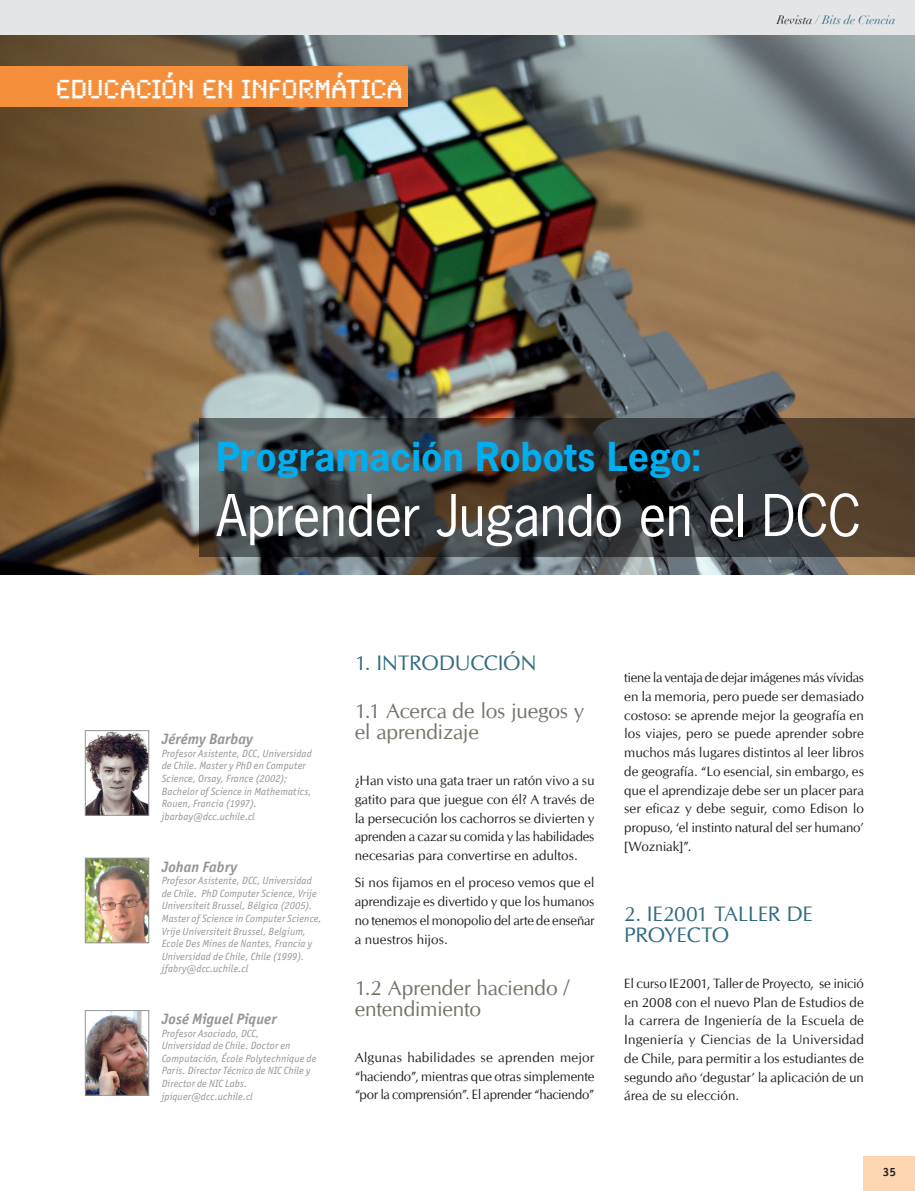
<style>
.page{position:relative;width:915px;height:1191px;background:#fff}
.page>*{position:absolute;margin:0;border:0;box-sizing:border-box;transform-origin:0 0}
.TIT_2_grisazul{font:54px "News Gothic Std";letter-spacing:-.01em;color:#fff}
.TIT_1_blco{font:700 37.5px "News Gothic Std";color:#00aeef}
.seccion{font:27px "Synchro LET";color:#fff}
.TIT_3_gris{font:21px/21px "CG Omega";letter-spacing:-.01em;color:#6f7668}
.TIT_3_gris_azul{font:21px "CG Omega";letter-spacing:-.015em;color:#316b81}
.personaje{font:italic 700 15px "Officina San ITC";letter-spacing:.005em;color:#939598}
.txt_general{font:13.5px/18.8px "CG Omega";letter-spacing:-.01em;color:#231f20;text-align:justify}
.t1{font:italic 12px "Didot";color:#316b81}
.t2{font:700 12px "Officina Sans";color:#231f20}
.personaje-2{font:italic 10.5px/12.6px "Officina San ITC";letter-spacing:.015em;color:#939598}
.s1{color:#231f20}
</style>
<div class="page">
<img style="left:0;top:34px;width:914px;height:540px">
<svg style="left:199px;top:418px;width:715px;height:138px;background:#403f3e"></svg>
<div style="left:0;top:66px;width:408px;height:41px;background:#f68f3b"></div>
<img style="left:87px;top:860px;width:60px;height:81px">
<div style="left:85px;top:858px;width:64px;height:85px;border:1px solid #939598"></div>
<img style="left:87px;top:1012px;width:60px;height:81px">
<div style="left:85px;top:1010px;width:64px;height:85px;border:1px solid #939598"></div>
<img style="left:87px;top:732px;width:60px;height:81px">
<div style="left:85px;top:730px;width:64px;height:85px;border:1px solid #939598"></div>
<div style="left:0;top:0;width:914px;height:34px;background:#e4e5e7"></div>
<div style="left:863px;top:1157px;width:51px;height:34px;background:#fdd6b1"></div>
<p class="seccion" style="left:56px;top:65px;width:348px">EDUCACIÓN EN INFORMÁTICA</p>
<p class="t1" style="left:776px;top:12px;width:120px"><span class="s1">Revista</span> / Bits de Ciencia</p>
<p class="TIT_1_blco" style="left:216px;top:432px;width:487px">Programación Robots Lego:</p>
<p class="TIT_2_grisazul" style="left:216px;top:481px;width:646px">Aprender Jugando en el DCC</p>
<p class="personaje" style="left:162px;top:730px;width:93px">Jérémy Barbay</p>
<p class="personaje-2" style="left:162px;top:747px;width:152px">Profesor Asistente, DCC, Universidad de Chile. Master y PhD en Computer<br>Science, Orsay, France (2002);<br>Bachelor of Science in Mathematics,<br>Rouen, Francia (1997).</p>
<p class="personaje-2" style="left:162px;top:810px;width:95px">jbarbay@dcc.uchile.cl</p>
<p class="personaje" style="left:162px;top:857px;width:77px">Johan Fabry</p>
<p class="personaje-2" style="left:162px;top:874px;width:161px">Profesor Asistente, DCC, Universidad de Chile. PhD Computer Science, Vrije Universiteit Brussel, Bélgica (2005).<br>Master of Science in Computer Science, Vrije Universiteit Brussel, Belgium, Ecole Des Mines de Nantes, Francia y Universidad de Chile, Chile (1999).</p>
<p class="personaje-2" style="left:162px;top:962px;width:88px">jfabry@dcc.uchile.cl</p>
<p class="personaje" style="left:162px;top:1010px;width:116px">José Miguel Piquer</p>
<p class="personaje-2" style="left:162px;top:1026px;width:99px">Profesor Asociado, DCC,</p>
<p class="personaje-2" style="left:162px;top:1039px;width:156px">Universidad de Chile. Doctor en<br>Computación, École Polytechnique de<br>Paris. Director Técnico de NIC Chile y<br>Director de NIC Labs.</p>
<p class="personaje-2" style="left:162px;top:1089px;width:92px">jpiquer@dcc.uchile.cl</p>
<p class="TIT_3_gris_azul" style="left:354px;top:651px;width:42px">1. Introducci</p>
<p class="TIT_3_gris_azul" style="left:503px;top:651px;width:30px">ón</p>
<p class="TIT_3_gris" style="left:354px;top:700px;width:231px">1.1 Acerca de los juegos y el aprendizaje</p>
<p class="txt_general" style="left:354px;top:771px;width:241px">¿Han visto una gata traer un ratón vivo a su gatito para que juegue con él? A través de la persecución los cachorros se divierten y aprenden a cazar su comida y las habilidades necesarias para convertirse en adultos.</p>
<p class="txt_general" style="left:354px;top:873px;width:241px">Si nos fijamos en el proceso vemos que el aprendizaje es divertido y que los humanos no tenemos el monopolio del arte de enseñar a nuestros hijos.</p>
<p class="TIT_3_gris" style="left:354px;top:977px;width:216px">1.2 Aprender haciendo / entendimiento</p>
<p class="txt_general" style="left:354px;top:1048px;width:241px">Algunas habilidades se aprenden mejor “haciendo”, mientras que otras simplemente “por la comprensión”. El aprender “haciendo”</p>
<p class="txt_general" style="left:624px;top:668px;width:241px">tiene la ventaja de dejar imágenes más vívidas en la memoria, pero puede ser demasiado costoso: se aprende mejor la geografía en los viajes, pero se puede aprender sobre muchos más lugares distintos al leer libros de geografía. “Lo esencial, sin embargo, es que el aprendizaje debe ser un placer para ser eficaz y debe seguir, como Edison lo propuso, ‘el instinto natural del ser humano’ [Wozniak]”.</p>
<p class="TIT_3_gris_azul" style="left:624px;top:901px;width:113px">2. IE2001 Taller</p>
<p class="TIT_3_gris_azul" style="left:786px;top:901px;width:13px">de</p>
<p class="TIT_3_gris_azul" style="left:624px;top:922px;width:26px">Proyecto</p>
<p class="txt_general" style="left:624px;top:974px;width:241px">El curso IE2001, Taller de Proyecto, se inició en 2008 con el nuevo Plan de Estudios de la carrera de Ingeniería de la Escuela de Ingeniería y Ciencias de la Universidad de Chile, para permitir a los estudiantes de segundo año ‘degustar’ la aplicación de un área de su elección.</p>
<p class="t2" style="left:882px;top:1164px;width:15px">35</p>
</div>
